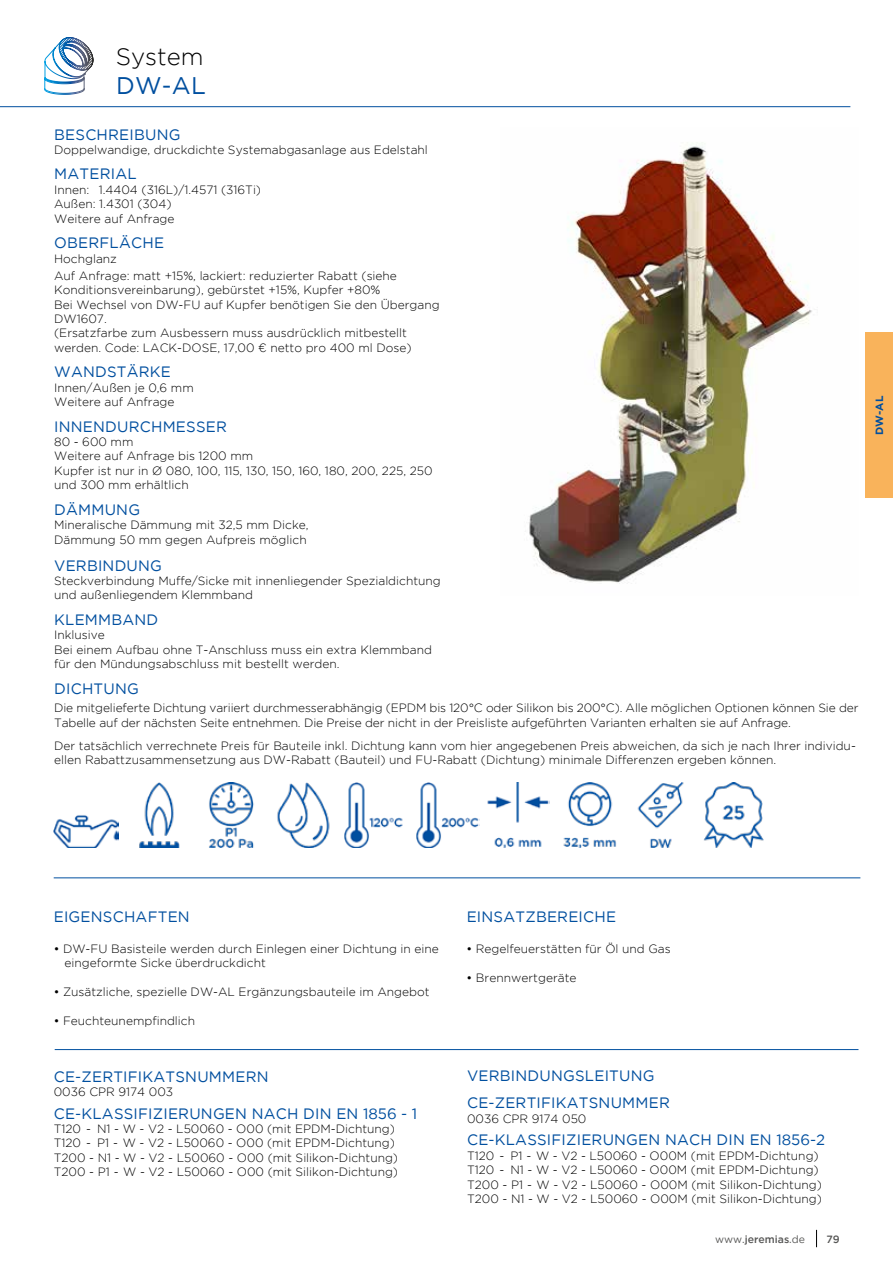
<style>
.page{position:relative;width:893px;height:1263px;background:#fff}
.page>*{position:absolute;margin:0;border:0;box-sizing:border-box;transform-origin:0 0}
.t1{font:300 24px "Gotham";color:#000}
.t2{font:24px "Gotham";color:#004f9f}
.t3{font:15px/27px "Gotham";letter-spacing:.015em;color:#004f9f}
.t4{font:300 12px/14.4px "Gotham";color:#000}
.t5{font:500 10.5px "Gotham";color:#575756}
.t6{font:700 10.5px "Gotham";color:#004f9f}
.s1{font-weight:400}
</style>
<div class="page">
<hr style="left:0;top:106px;width:850px;height:1px;background:#004f9f">
<svg style="left:816px;top:1230px;width:1px;height:17px"></svg>
<div style="left:865px;top:333px;width:28px;height:165px;background:#f9b35b"></div>
<svg style="left:44px;top:37px;width:50px;height:58px"></svg>
<img style="left:529px;top:144px;width:283px;height:440px">
<img style="left:344px;top:782px;width:59px;height:65px">
<img style="left:54px;top:815px;width:64px;height:32px">
<img style="left:416px;top:782px;width:63px;height:65px">
<img style="left:209px;top:782px;width:45px;height:65px">
<img style="left:139px;top:782px;width:41px;height:65px">
<img style="left:277px;top:782px;width:53px;height:65px">
<img style="left:703px;top:782px;width:61px;height:65px">
<img style="left:563px;top:782px;width:53px;height:65px">
<img style="left:637px;top:782px;width:47px;height:65px">
<img style="left:487px;top:782px;width:62px;height:65px">
<hr style="left:54px;top:877px;width:806px;height:1px;background:#004f9f">
<hr style="left:55px;top:1049px;width:803px;height:1px;background:#004f9f">
<h1 class="t1" style="left:116px;top:41px;width:89px">System</h1>
<h1 class="t2" style="left:116px;top:70px;width:91px">DW-AL</h1>
<p class="t3" style="left:54px;top:120px;width:128px">BESCHREIBUNG</p>
<p class="t4" style="left:54px;top:142px;width:375px">Doppelwandige, druckdichte Systemabgasanlage aus Edelstahl</p>
<p class="t3" style="left:54px;top:160px;width:84px">MATERIAL</p>
<p class="t4" style="left:54px;top:182px;width:208px">Innen: 1.4404 (316L)/1.4571 (316Ti)<br>Außen: 1.4301 (304)<br>Weitere auf Anfrage</p>
<p class="t3" style="left:54px;top:229px;width:111px">OBERFLÄCHE</p>
<p class="t4" style="left:54px;top:249px;width:344px;line-height:17.2px">Hochglanz<br>Auf Anfrage: matt +15%, lackiert: reduzierter Rabatt (siehe</p>
<p class="t4" style="left:54px;top:282px;width:387px">Konditionsvereinbarung), gebürstet +15%, Kupfer +80%<br>Bei Wechsel von DW-FU auf Kupfer benötigen Sie den Übergang DW1607.<br>(Ersatzfarbe zum Ausbessern muss ausdrücklich mitbestellt werden. Code: LACK-DOSE, 17,00 € netto pro 400 ml Dose)</p>
<p class="t3" style="left:54px;top:358px;width:118px">WANDSTÄRKE</p>
<p class="t4" style="left:54px;top:380px;width:141px">Innen/Außen je 0,6 mm<br>Weitere auf Anfrage</p>
<p class="t3" style="left:54px;top:412px;width:174px">INNENDURCHMESSER</p>
<p class="t4" style="left:54px;top:434px;width:380px">80 - 600 mm<br>Weitere auf Anfrage bis 1200 mm<br>Kupfer ist nur in Ø 080, 100, 115, 130, 150, 160, 180, 200, 225, 250 und 300 mm erhältlich</p>
<p class="t3" style="left:54px;top:496px;width:87px">DÄMMUNG</p>
<p class="t4" style="left:54px;top:517px;width:256px">Mineralische Dämmung mit 32,5 mm Dicke,<br>Dämmung 50 mm gegen Aufpreis möglich</p>
<p class="t3" style="left:54px;top:551px;width:109px">VERBINDUNG</p>
<p class="t4" style="left:54px;top:573px;width:388px">Steckverbindung Muffe/Sicke mit innenliegender Spezialdichtung und außenliegendem Klemmband</p>
<p class="t3" style="left:54px;top:606px;width:106px">KLEMMBAND</p>
<p class="t4" style="left:54px;top:627px;width:379px">Inklusive<br>Bei einem Aufbau ohne T-Anschluss muss ein extra Klemmband für den Mündungsabschluss mit bestellt werden.</p>
<p class="t3" style="left:54px;top:674px;width:86px">DICHTUNG</p>
<p class="t4" style="left:54px;top:700px;width:806px">Die mitgelieferte Dichtung variiert durchmesserabhängig (EPDM bis 120°C oder Silikon bis 200°C). Alle möglichen Optionen können Sie der<br>Tabelle auf der nächsten Seite entnehmen. Die Preise der nicht in der Preisliste aufgeführten Varianten erhalten sie auf Anfrage.</p>
<p class="t4" style="left:54px;top:738px;width:803px">Der tatsächlich verrechnete Preis für Bauteile inkl. Dichtung kann vom hier angegebenen Preis abweichen, da sich je nach Ihrer individu&shy;ellen Rabattzusammensetzung aus DW-Rabatt (Bauteil) und FU-Rabatt (Dichtung) minimale Differenzen ergeben können.</p>
<p class="t6" style="left:872px;top:435px;width:41px;rotate:-90deg">DW-AL</p>
<p class="t3" style="left:54px;top:903px;width:137px">EIGENSCHAFTEN</p>
<p class="t4" style="left:65px;top:941px;width:376px;text-indent:-11px"><span class="s1">•</span> DW-FU Basisteile werden durch Einlegen einer Dichtung in eine eingeformte Sicke überdruckdicht</p>
<p class="t4" style="left:54px;top:984px;width:377px"><span class="s1">•</span> Zusätzliche, spezielle DW-AL Ergänzungsbauteile im Angebot</p>
<p class="t4" style="left:54px;top:1013px;width:143px"><span class="s1">•</span> Feuchteunempfindlich</p>
<p class="t3" style="left:54px;top:1063px;width:216px">CE-ZERTIFIKATSNUMMERN</p>
<p class="t4" style="left:54px;top:1084px;width:121px">0036 CPR 9174 003</p>
<p class="t3" style="left:54px;top:1099px;width:365px">CE-KLASSIFIZIERUNGEN NACH DIN EN 1856 - 1</p>
<p class="t4" style="left:54px;top:1121px;width:346px">T120 - N1 - W - V2 - L50060 - O00 (mit EPDM-Dichtung)<br>T120 - P1 - W - V2 - L50060 - O00 (mit EPDM-Dichtung)<br>T200 - N1 - W - V2 - L50060 - O00 (mit Silikon-Dichtung)<br>T200 - P1 - W - V2 - L50060 - O00 (mit Silikon-Dichtung)</p>
<p class="t3" style="left:467px;top:903px;width:151px">EINSATZBEREICHE</p>
<p class="t4" style="left:467px;top:941px;width:206px"><span class="s1">•</span> Regelfeuerstätten für Öl und Gas</p>
<p class="t4" style="left:467px;top:970px;width:111px"><span class="s1">•</span> Brennwertgeräte</p>
<p class="t3" style="left:467px;top:1062px;width:204px">VERBINDUNGSLEITUNG<br>CE-ZERTIFIKATSNUMMER</p>
<p class="t4" style="left:467px;top:1111px;width:121px">0036 CPR 9174 050</p>
<p class="t3" style="left:467px;top:1126px;width:360px">CE-KLASSIFIZIERUNGEN NACH DIN EN 1856-2</p>
<p class="t4" style="left:467px;top:1148px;width:356px">T120 - P1 - W - V2 - L50060 - O00M (mit EPDM-Dichtung)<br>T120 - N1 - W - V2 - L50060 - O00M (mit EPDM-Dichtung)<br>T200 - P1 - W - V2 - L50060 - O00M (mit Silikon-Dichtung)<br>T200 - N1 - W - V2 - L50060 - O00M (mit Silikon-Dichtung)</p>
<p class="t5" style="left:715px;top:1232px;width:91px"><span class="s1">www.</span>jeremias<span class="s1">.de</span></p>
<p class="t5" style="left:826px;top:1232px;width:15px">79</p>
</div>
